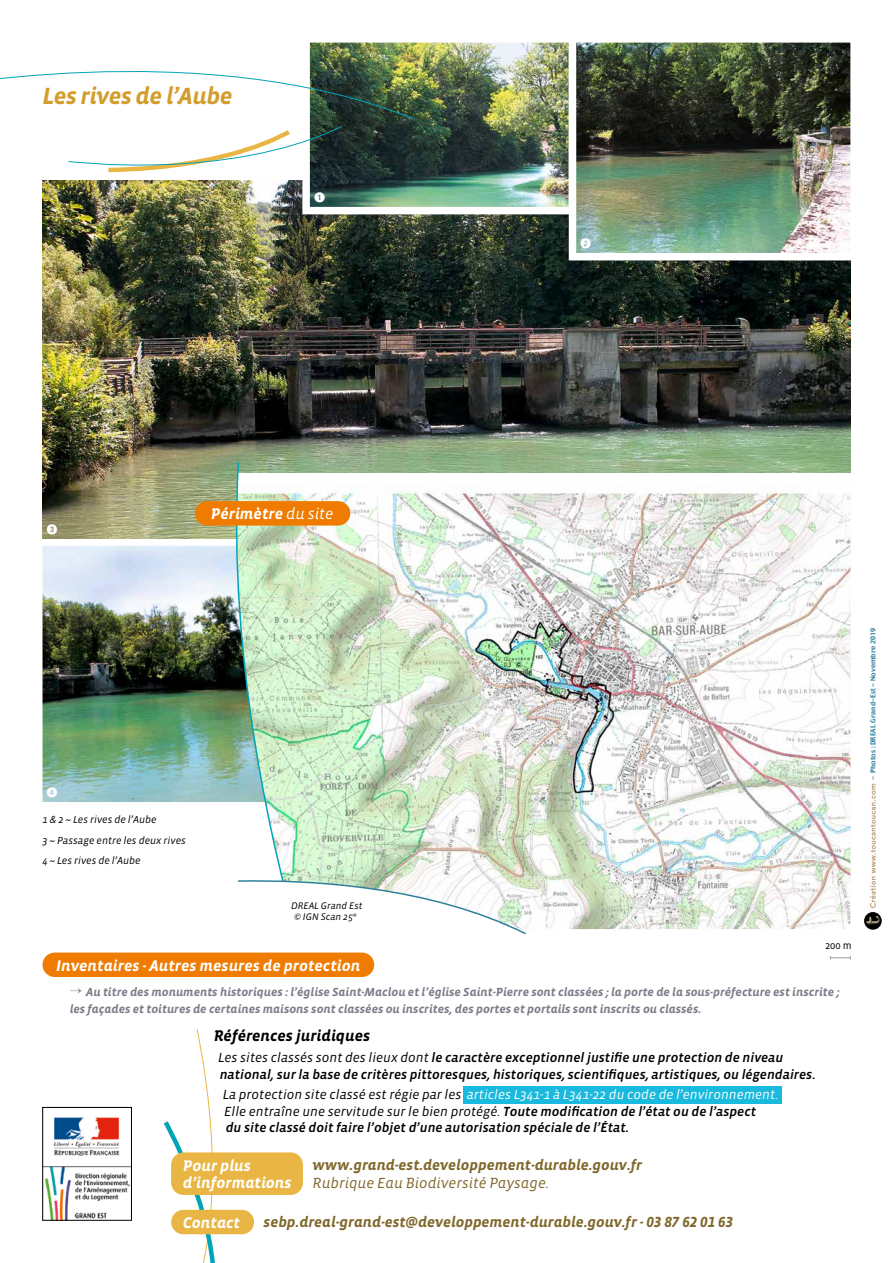
<style>
.page{position:relative;width:893px;height:1263px;background:#fff}
.page>*{position:absolute;margin:0;border:0;box-sizing:border-box;transform-origin:0 0}
.t1{font:24px "Vista Sans Alt Bold Ita";letter-spacing:-.02em;color:#d39d2d}
.t2{font:15.75px/17.2px "Vista Sans Alt Bold Ita";color:#fff}
.t3{font:15.75px "Vista Sans Alt Bold Ita";color:#000}
.t4{font:15px "Vista Sans Alt Bold Ita";color:#80682c}
.t5{font:15px "Vista Sans Alt Book Ita";color:#80682c}
.t6{font:italic 13.5px/16.5px "Vista Sans Med";color:#000}
.t7{font:italic 13.5px/16.5px "Vista Sans";color:#000}
.t8{font:12px/16.5px "Vista Sans Alt Bold Ita";color:#7c7c88}
.t9{font:italic 10.5px/20.5px "Vista Sans";color:#000}
.t10{font:10.5px "Vista Sans";color:#000}
.t11{font:10.5px "European Pi One";color:#fff}
.t12{font:italic 9.75px/11.1px "Vista Sans";color:#000;text-align:center}
.t13{font:6.75px "Charcoal";color:#307f9d}
.s1{font-family:"Vista Sans Alt Book Ita"}
.s2{font-family:"Vista Sans"}
.s3{color:#fff}
.s4{font-family:"Vista Sans Med"}
</style>
<div class="page">
<img style="left:864px;top:912px;width:18px;height:18px;border-radius:9px">
<svg style="left:870px;top:784px;width:6px;height:124px"></svg>
<img style="left:43px;top:546px;width:184px;height:256px">
<img style="left:43px;top:181px;width:807px;height:357px">
<div style="left:237px;top:473px;width:618px;height:65px;background:#fff"></div>
<img style="left:528px;top:485px;width:322px;height:444px">
<div style="left:195px;top:501px;width:155px;height:25px;background:#ef7c00;border-radius:12px"></div>
<img style="left:227px;top:461px;width:301px;height:474px">
<div style="left:43px;top:952px;width:331px;height:25px;background:#ef7c00;border-radius:12px"></div>
<div style="left:463px;top:1086px;width:319px;height:17px;background:#19bade"></div>
<svg style="left:163px;top:1029px;width:59px;height:234px"></svg>
<div style="left:171px;top:1152px;width:132px;height:43px;background:#e9b645;border-radius:12px"></div>
<div style="left:171px;top:1210px;width:83px;height:24px;background:#e9b645;border-radius:12px"></div>
<img style="left:45px;top:1117px;width:85px;height:101px">
<div style="left:43px;top:1107px;width:89px;height:113px;border:1px solid #000"></div>
<img style="left:311px;top:44px;width:256px;height:161px">
<div style="left:302px;top:35px;width:274px;height:179px;border:8px solid #fff"></div>
<img style="left:578px;top:44px;width:271px;height:207px">
<div style="left:569px;top:35px;width:289px;height:225px;border:8px solid #fff"></div>
<svg style="left:68px;top:126px;width:274px;height:56px"></svg>
<svg style="left:0;top:35px;width:414px;height:84px"></svg>
<svg style="left:830px;top:956px;width:21px;height:3px"></svg>
<h1 class="t1" style="left:43px;top:84px;width:191px">Les rives de l’Aube</h1>
<p class="t11" style="left:314px;top:192px;width:12px">1</p>
<p class="t11" style="left:580px;top:238px;width:12px">2</p>
<p class="t11" style="left:47px;top:523px;width:12px">3</p>
<p class="t2" style="left:211px;top:505px;width:124px">Périmètre <span class="s1">du site</span></p>
<p class="t11" style="left:47px;top:787px;width:12px">4</p>
<p class="t9" style="left:43px;top:809px;width:145px">1 &amp; 2 ~ Les rives de l’Aube<br>3 ~ Passage entre les deux rives<br>4 ~ Les rives de l’Aube</p>
<p class="t12" style="left:291px;top:900px;width:73px">DREAL Grand Est © IGN Scan 25<sup>®</sup></p>
<p class="t2" style="left:56px;top:957px;width:306px">Inventaires - Autres mesures de protection</p>
<p class="t10" style="left:825px;top:940px;width:28px">200 m</p>
<p class="t8" style="left:70px;top:984px;width:771px">→ Au titre des monuments historiques : l’église Saint-Maclou et l’église Saint-Pierre sont classées ; la porte de la sous-préfecture est inscrite ; les façades et toitures de certaines maisons sont classées ou inscrites, des portes et portails sont inscrits ou classés.</p>
<p class="t3" style="left:214px;top:1028px;width:158px">Références juridiques</p>
<p class="t6" style="left:218px;top:1050px;width:599px"><span class="s2">Les sites classés sont des lieux dont</span> le caractère exceptionnel justifie une protection de niveau national, sur la base de critères pittoresques, historiques, scientifiques, artistiques, ou légendaires.</p>
<p class="t7" style="left:223px;top:1087px;width:557px">La protection site classé est régie par les <span class="s3">articles L341-1 à L341-22 du code de l’environnement.<br></span>Elle entraîne une servitude sur le bien protégé. <span class="s4">Toute modification de l’état ou de l’aspect</span></p>
<p class="t6" style="left:226px;top:1120px;width:405px">du site classé doit faire l’objet d’une autorisation spéciale de l’État.</p>
<p class="t4" style="left:313px;top:1157px;width:331px">www.grand-est.developpement-durable.gouv.fr</p>
<p class="t5" style="left:313px;top:1175px;width:238px">Rubrique Eau Biodiversité Paysage.</p>
<p class="t2" style="left:183px;top:1158px;width:110px">Pour plus d’informations</p>
<p class="t2" style="left:183px;top:1214px;width:59px">Contact</p>
<p class="t4" style="left:264px;top:1214px;width:471px">sebp.dreal-grand-est@developpement-durable.gouv.fr - 03 87 62 01 63</p>
<p class="t13" style="left:869px;top:780px;width:154px;rotate:-90deg">- Photos : DREAL Grand-Est - Novembre 2019</p>
</div>
